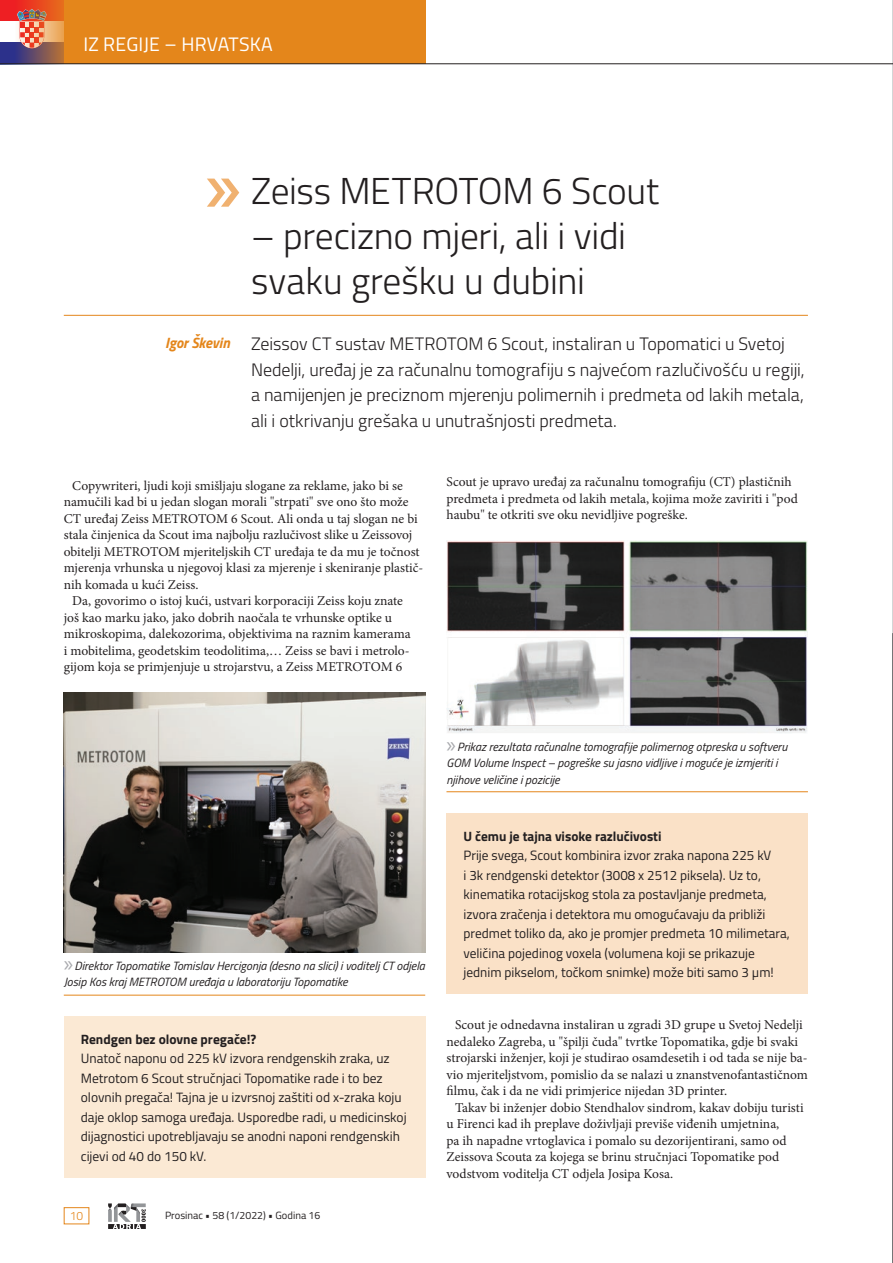
<style>
.page{position:relative;width:893px;height:1263px;background:#fff}
.page>*{position:absolute;margin:0;border:0;box-sizing:border-box;transform-origin:0 0}
.Članek_naslov{font:300 37.5px/45px "Titillium";letter-spacing:-.01em;color:#231f20}
.t1{font:19.5px "Titillium";letter-spacing:.01em;color:#fff}
.Članek_podnaslov{font:300 18px/25.5px "Titillium";letter-spacing:-.005em;color:#231f20}
.Avtor_članka{font:italic 700 15px "Titillium";color:#e4861b}
.vsebina_-_body_text{font:13.5px/16.5px "Minion Pro";color:#231f20}
.citat{font:13.5px/19.5px "Titillium";color:#231f20}
.citat-2{font:700 13.5px "Titillium";color:#231f20}
.t2{font:italic 12px/16.5px "Titillium";color:#231f20}
.t3{font:300 12px "Titillium";color:#e4861b}
.t4{font:10.5px "Titillium";color:#231f20}
.s1{font-family:"Myriad Pro";font-style:normal;font-size:22.5px;color:#a8a9ad}
</style>
<div class="page">
<div style="left:64px;top:0;width:361px;height:64px;background:#e4861b"></div>
<div style="left:0;top:0;width:64px;height:21px;background:linear-gradient(to right,#ef1024,#e6691c)"></div>
<svg style="left:0;top:21px;width:64px;height:22px"></svg>
<svg style="left:0;top:43px;width:64px;height:20px"></svg>
<svg style="left:17px;top:9px;width:30px;height:39px"></svg>
<svg style="left:108px;top:1203px;width:38px;height:26px"></svg>
<div style="left:64px;top:1207px;width:25px;height:17px;border:1px solid #e4861b"></div>
<svg style="left:207px;top:179px;width:32px;height:28px"></svg>
<hr style="left:64px;top:315px;width:744px;height:1px;background:#e4861b">
<div style="left:64px;top:1017px;width:361px;height:161px;background:#fbe9d4"></div>
<div style="left:446px;top:813px;width:362px;height:181px;background:#fae1c7"></div>
<img style="left:64px;top:692px;width:361px;height:260px">
<img style="left:446px;top:540px;width:362px;height:193px">
<hr style="left:446px;top:791px;width:362px;height:1px;background:#e4861b">
<hr style="left:64px;top:995px;width:361px;height:1px;background:#e4861b">
<hr style="left:0;top:63px;width:893px;height:1px;background:#231f20">
<hr style="left:892px;top:0;width:1px;height:1263px;background:#c7c8ca">
<h2 class="t1" style="left:83px;top:30px;width:191px">IZ REGIJE – HRVATSKA</h2>
<p class="Avtor_članka" style="left:165px;top:331px;width:66px">Igor Škevin</p>
<p class="Članek_naslov" style="left:251px;top:167px;width:410px">Zeiss METROTOM 6 Scout</p>
<p class="Članek_naslov" style="left:251px;top:212px;width:377px">– precizno mjeri, ali i vidi svaku grešku u dubini</p>
<p class="Članek_podnaslov" style="left:251px;top:330px;width:555px">Zeissov CT sustav METROTOM 6 Scout, instaliran u Topomatici u Svetoj Nedelji, uređaj je za računalnu tomografiju s najvećom razlučivošću u regiji, a namijenjen je preciznom mjerenju polimernih i predmeta od lakih metala, ali i otkrivanju grešaka u unutrašnjosti predmeta.</p>
<p class="vsebina_-_body_text" style="left:64px;top:477px;width:361px;text-indent:9px">Copywriteri, ljudi koji smišljaju slogane za reklame, jako bi se namučili kad bi u jedan slogan morali "strpati" sve ono što može CT uređaj Zeiss METROTOM 6 Scout. Ali onda u taj slogan ne bi stala činjenica da Scout ima najbolju razlučivost slike u Zeissovoj obitelji METROTOM mjeriteljskih CT uređaja te da mu je točnost mjerenja vrhunska u njegovoj klasi za mjerenje i skeniranje plastič&shy;nih komada u kući Zeiss.</p>
<p class="vsebina_-_body_text" style="left:64px;top:593px;width:348px;text-indent:9px">Da, govorimo o istoj kući, ustvari korporaciji Zeiss koju znate još kao marku jako, jako dobrih naočala te vrhunske optike u mikroskopima, dalekozorima, objektivima na raznim kamerama i mobitelima, geodetskim teodolitima,… Zeiss se bavi i metrolo&shy;gijom koja se primjenjuje u strojarstvu, a Zeiss METROTOM 6</p>
<p class="vsebina_-_body_text" style="left:446px;top:474px;width:353px">Scout je upravo uređaj za računalnu tomografiju (CT) plastičnih predmeta i predmeta od lakih metala, kojima može zaviriti i "pod haubu" te otkriti sve oku nevidljive pogreške.</p>
<p class="t2" style="left:64px;top:957px;width:363px"><span class="s1">»</span>Direktor Topomatike Tomislav Hercigonja (desno na slici) i voditelj CT odjela<br>Josip Kos kraj METROTOM uređaja u laboratoriju Topomatike</p>
<p class="citat-2" style="left:81px;top:1029px;width:177px">Rendgen bez olovne pregače!?</p>
<p class="citat" style="left:81px;top:1048px;width:327px">Unatoč naponu od 225 kV izvora rendgenskih zraka, uz Metrotom 6 Scout stručnjaci Topomatike rade i to bez olovnih pregača! Tajna je u izvrsnoj zaštiti od x-zraka koju daje oklop samoga uređaja. Usporedbe radi, u medicinskoj dijagnostici upotrebljavaju se anodni naponi rendgenskih cijevi od 40 do 150 kV.</p>
<p class="t3" style="left:70px;top:1207px;width:15px">10</p>
<p class="t4" style="left:165px;top:1207px;width:157px">Prosinac • 58 (1/2022) • Godina 16</p>
<p class="t2" style="left:446px;top:737px;width:342px"><span class="s1">»</span>Prikaz rezultata računalne tomografije polimernog otpreska u softveru<br>GOM Volume Inspect – pogreške su jasno vidljive i moguće je izmjeriti i njihove veličine i pozicije</p>
<p class="citat-2" style="left:463px;top:825px;width:200px">U čemu je tajna visoke razlučivosti</p>
<p class="citat" style="left:463px;top:845px;width:328px">Prije svega, Scout kombinira izvor zraka napona 225 kV<br>i 3k rendgenski detektor (3008 x 2512 piksela). Uz to, kinematika rotacijskog stola za postavljanje predmeta, izvora zračenja i detektora mu omogućavaju da približi predmet toliko da, ako je promjer predmeta 10 milimetara, veličina pojedinog voxela (volumena koji se prikazuje jednim pikselom, točkom snimke) može biti samo 3 μm!</p>
<p class="vsebina_-_body_text" style="left:446px;top:1017px;width:363px;text-indent:9px">Scout je odnedavna instaliran u zgradi 3D grupe u Svetoj Nedelji nedaleko Zagreba, u "špilji čuda" tvrtke Topomatika, gdje bi svaki strojarski inženjer, koji je studirao osamdesetih i od tada se nije ba&shy;vio mjeriteljstvom, pomislio da se nalazi u znanstvenofantastičnom filmu, čak i da ne vidi primjerice nijedan 3D printer.</p>
<p class="vsebina_-_body_text" style="left:446px;top:1099px;width:359px;text-indent:9px">Takav bi inženjer dobio Stendhalov sindrom, kakav dobiju turisti u Firenci kad ih preplave doživljaji previše viđenih umjetnina,<br>pa ih napadne vrtoglavica i pomalo su dezorijentirani, samo od Zeissova Scouta za kojega se brinu stručnjaci Topomatike pod vodstvom voditelja CT odjela Josipa Kosa.</p>
</div>
